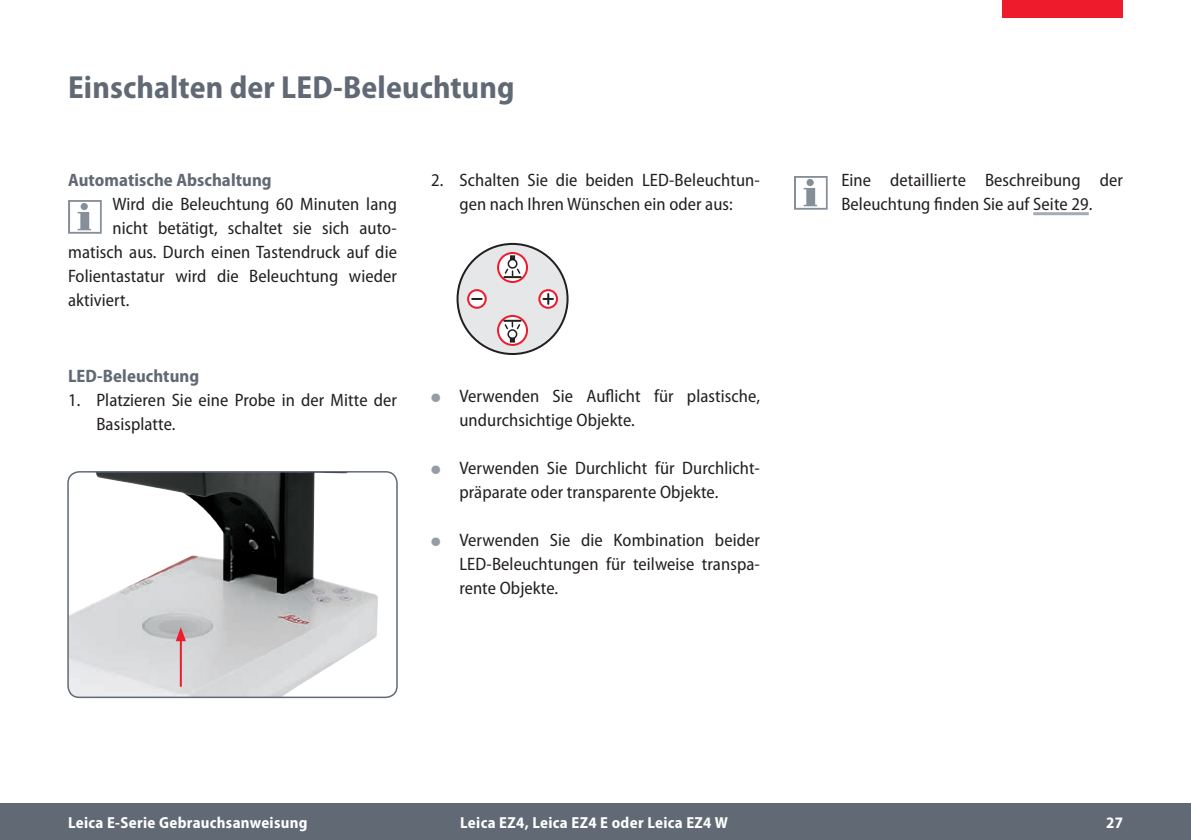
<style>
.page{position:relative;width:1191px;height:840px;background:#fff}
.page>*{position:absolute;margin:0;border:0;box-sizing:border-box;transform-origin:0 0}
.t1{font:700 semi-condensed 32px "Myriad Pro";letter-spacing:.005em;color:#616974}
.t2{font:semi-condensed 18px/24px "Myriad Pro";letter-spacing:.005em;color:#231f20}
.t3{font:700 semi-condensed 18px "Myriad Pro";letter-spacing:.005em;color:#616974}
.t4{font:700 semi-condensed 16px "Myriad Pro";letter-spacing:.02em;color:#fff}
</style>
<div class="page">
<div style="left:0;top:803px;width:1191px;height:36px;background:#616974"></div>
<div style="left:1002px;top:0;width:121px;height:17px;background:#ee1b2d"></div>
<svg style="left:68px;top:200px;width:34px;height:33px"></svg>
<hr style="left:1033px;top:212px;width:55px;height:3px;background:#a4abb4">
<svg style="left:794px;top:176px;width:33px;height:33px"></svg>
<img style="left:68px;top:474px;width:310px;height:223px">
<div style="left:67px;top:471px;width:331px;height:226px;border:2px solid #616974;border-radius:11px"></div>
<hr style="left:180px;top:637px;width:2px;height:49px;background:#ee1b2d">
<svg style="left:176px;top:626px;width:10px;height:14px"></svg>
<div style="left:457px;top:244px;width:110px;height:110px;background:#e6e7e9;border-radius:50%"></div>
<div style="left:456px;top:243px;width:112px;height:112px;border:2px solid #231f20;border-radius:50%"></div>
<svg style="left:539px;top:290px;width:18px;height:17px"></svg>
<div style="left:538px;top:289px;width:20px;height:19px;border:2px solid #ee1b2d;border-radius:50%"></div>
<svg style="left:543px;top:294px;width:10px;height:10px"></svg>
<svg style="left:468px;top:290px;width:18px;height:17px"></svg>
<div style="left:467px;top:289px;width:20px;height:19px;border:2px solid #ee1b2d;border-radius:50%"></div>
<svg style="left:472px;top:298px;width:9px;height:2px"></svg>
<svg style="left:498px;top:253px;width:29px;height:29px"></svg>
<div style="left:497px;top:252px;width:31px;height:31px;border:2px solid #ee1b2d;border-radius:50%"></div>
<div style="left:508px;top:259px;width:9px;height:9px;background:#fff;border-radius:50%"></div>
<div style="left:507px;top:258px;width:10px;height:10px;border:2px solid #231f20;border-radius:50%"></div>
<svg style="left:510px;top:255px;width:5px;height:5px"></svg>
<svg style="left:503px;top:267px;width:18px;height:11px"></svg>
<svg style="left:498px;top:316px;width:29px;height:29px"></svg>
<div style="left:497px;top:315px;width:31px;height:31px;border:2px solid #ee1b2d;border-radius:50%"></div>
<div style="left:508px;top:330px;width:8px;height:8px;background:#fff;border-radius:50%"></div>
<div style="left:507px;top:329px;width:10px;height:10px;border:2px solid #231f20;border-radius:50%"></div>
<svg style="left:510px;top:337px;width:5px;height:5px"></svg>
<svg style="left:503px;top:319px;width:18px;height:11px"></svg>
<h1 class="t1" style="left:68px;top:69px;width:448px">Einschalten der LED-Beleuchtung</h1>
<p class="t3" style="left:68px;top:169px;width:205px">Automatische Abschaltung</p>
<p class="t2" style="left:112px;top:192px;width:286px">Wird die Beleuchtung 60 Minuten lang</p>
<p class="t2" style="left:112px;top:216px;width:286px">nicht betätigt, schaltet sie sich auto-</p>
<p class="t2" style="left:68px;top:240px;width:330px">matisch aus. Durch einen Tastendruck auf die</p>
<p class="t2" style="left:68px;top:264px;width:330px">Folientastatur wird die Beleuchtung wieder</p>
<p class="t2" style="left:68px;top:288px;width:63px">aktiviert.</p>
<p class="t3" style="left:68px;top:365px;width:133px">LED-Beleuchtung</p>
<p class="t2" style="left:96px;top:388px;width:302px;text-indent:-28px">1. Platzieren Sie eine Probe in der Mitte der<br>Basisplatte.</p>
<p class="t2" style="left:431px;top:168px;width:330px;text-align:center">2. Schalten Sie die beiden LED-Beleuchtun&shy;gen nach Ihren Wünschen ein oder aus:</p>
<p class="t2" style="left:459px;top:384px;width:302px">Verwenden Sie Auflicht für plastische, undurchsichtige Objekte.</p>
<p class="t2" style="left:459px;top:456px;width:302px">Verwenden Sie Durchlicht für Durchlicht&shy;präparate oder transparente Objekte.</p>
<p class="t2" style="left:459px;top:528px;width:302px;text-align:justify">Verwenden Sie die Kombination beider LED-Beleuchtungen für teilweise transpa&shy;rente Objekte.</p>
<p class="t2" style="left:841px;top:168px;width:283px">Eine detaillierte Beschreibung der<br>Beleuchtung finden Sie auf Seite 29.</p>
<p class="t4" style="left:68px;top:813px;width:241px">Leica E-Serie Gebrauchsanweisung</p>
<p class="t4" style="left:460px;top:813px;width:269px">Leica EZ4, Leica EZ4 E oder Leica EZ4 W</p>
<p class="t4" style="left:1106px;top:813px;width:18px">27</p>
</div>
